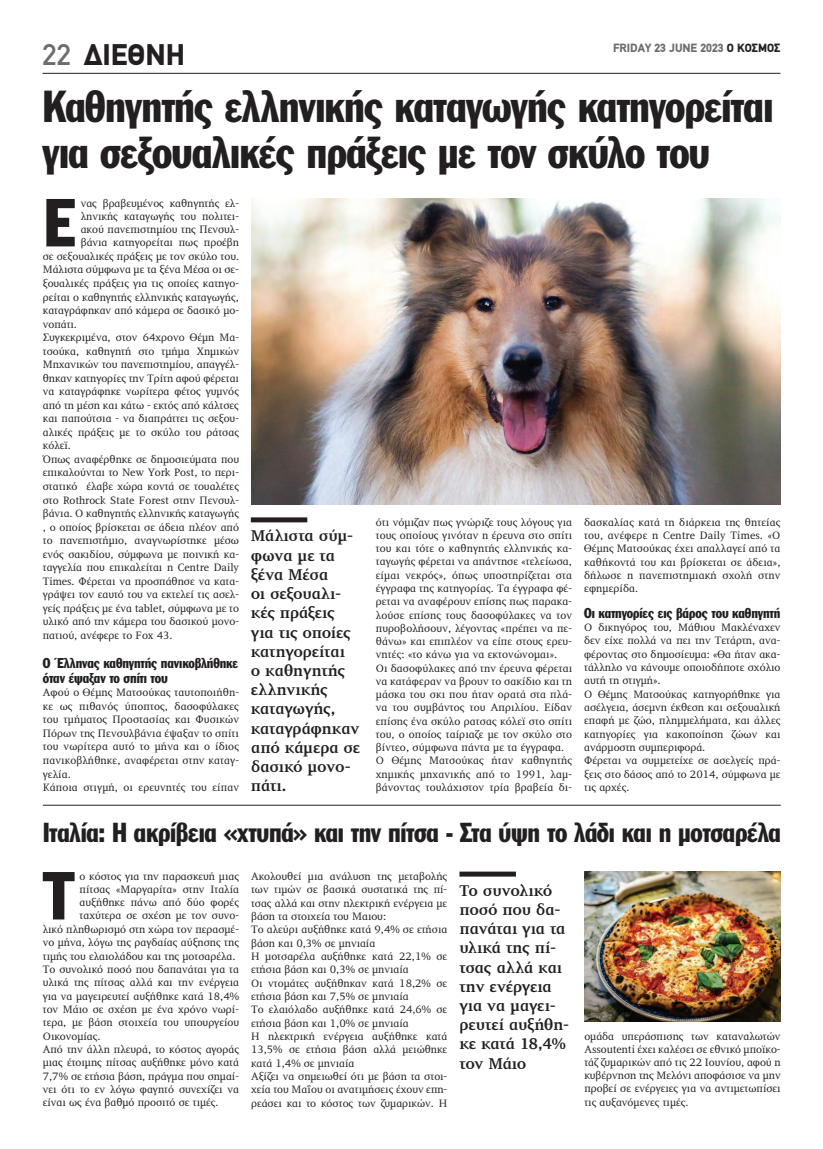
<style>
.page{position:relative;width:823px;height:1149px;background:#fff}
.page>*{position:absolute;margin:0;border:0;box-sizing:border-box;transform-origin:0 0}
.t1{font:66.6px "Franklin Gothic Greek Cond";color:#231f20}
.t2{font:44px/46px "Franklin Gothic Greek Cond";letter-spacing:-.02em;color:#231f20}
.t3{font:900 30px "PF Din Text";color:#231f20}
.t4{font:27px "Franklin Gothic Greek Cond";letter-spacing:-.015em;color:#231f20}
.t5{font:700 16px/19.2px "PF Diplomat";letter-spacing:-.015em;color:#231f20}
.t6{font:14px/15.3px "Franklin Gothic Greek Cond";letter-spacing:-.01em;color:#231f20}
.t7{font:900 12px "PF Din Text";color:#6c6d70}
.t8{font:11px/13.3px "PF Diplomat";color:#231f20}
.s1{color:#231f20}
.s2{font-weight:500;color:#6c6d70}
</style>
<div class="page">
<hr style="left:43px;top:73px;width:737px;height:1px;background:#231f20">
<div style="left:459px;top:871px;width:56px;height:5px;background:#231f20"></div>
<img style="left:584px;top:871px;width:196px;height:149px">
<hr style="left:43px;top:804px;width:737px;height:1px;background:#231f20">
<div style="left:251px;top:517px;width:56px;height:5px;background:#231f20"></div>
<img style="left:251px;top:198px;width:528px;height:307px">
<h3 class="t3" style="left:112px;top:37px;width:127px">ΑΦΗΜΙΣΗ</h3>
<p class="t7" style="left:612px;top:40px;width:169px">FRIDAY 23 JUNE 2023 <span class="s1">Ο ΚΟΣΜΟΣ</span></p>
<h3 class="t3" style="left:43px;top:37px;width:144px"><span class="s2">22</span> ΔΙΕΘΝΗ</h3>
<h2 class="t2" style="left:43px;top:84px;width:731px">Καθηγητής ελληνικής καταγωγής κατηγορείται για σεξουαλικές πράξεις με τον σκύλο του</h2>
<h1 class="t1" style="left:43px;top:185px;width:33px">Έ</h1>
<p class="t8" style="left:81px;top:197px;width:160px">νας βραβευμένος καθηγητής ελ-</p>
<p class="t8" style="left:81px;top:210px;width:160px">ληνικής καταγωγής του πολιτει-</p>
<p class="t8" style="left:81px;top:223px;width:160px">ακού πανεπιστημίου της Πενσυλ-</p>
<p class="t8" style="left:81px;top:236px;width:160px">βάνια κατηγορείται πως προέβη</p>
<p class="t8" style="left:43px;top:250px;width:198px">σε σεξουαλικές πράξεις με τον σκύλο του.</p>
<p class="t8" style="left:43px;top:263px;width:198px">Μάλιστα σύμφωνα με τα ξένα Μέσα οι σε-</p>
<p class="t8" style="left:43px;top:277px;width:198px">ξουαλικές πράξεις για τις οποίες κατηγο-</p>
<p class="t8" style="left:43px;top:290px;width:198px">ρείται ο καθηγητής ελληνικής καταγωγής,</p>
<p class="t8" style="left:43px;top:304px;width:198px">καταγράφηκαν από κάμερα σε δασικό μο-</p>
<p class="t8" style="left:43px;top:317px;width:36px">νοπάτι.</p>
<p class="t8" style="left:43px;top:331px;width:198px">Συγκεκριμένα, στον 64χρονο Θέμη Μα-</p>
<p class="t8" style="left:43px;top:344px;width:198px">τσούκα, καθηγητή στο τμήμα Χημικών</p>
<p class="t8" style="left:43px;top:358px;width:198px">Μηχανικών του πανεπιστημίου, απαγγέλ-</p>
<p class="t8" style="left:43px;top:371px;width:198px">θηκαν κατηγορίες την Τρίτη αφού φέρεται</p>
<p class="t8" style="left:43px;top:385px;width:198px">να καταγράφηκε νωρίτερα φέτος γυμνός</p>
<p class="t8" style="left:43px;top:398px;width:198px">από τη μέση και κάτω - εκτός από κάλτσες</p>
<p class="t8" style="left:43px;top:412px;width:198px">και παπούτσια - να διαπράττει τις σεξου-</p>
<p class="t8" style="left:43px;top:425px;width:198px">αλικές πράξεις με το σκύλο του ράτσας</p>
<p class="t8" style="left:43px;top:439px;width:30px">κόλεϊ.</p>
<p class="t8" style="left:43px;top:452px;width:198px">Όπως αναφέρθηκε σε δημοσιεύματα που</p>
<p class="t8" style="left:43px;top:466px;width:198px">επικαλούνται το New York Post, το περι-</p>
<p class="t8" style="left:43px;top:480px;width:198px">στατικό έλαβε χώρα κοντά σε τουαλέτες</p>
<p class="t8" style="left:43px;top:493px;width:198px">στο Rothrock State Forest στην Πενσυλ-</p>
<p class="t8" style="left:43px;top:507px;width:198px">βάνια. Ο καθηγητής ελληνικής καταγωγής</p>
<p class="t8" style="left:43px;top:520px;width:198px">, ο οποίος βρίσκεται σε άδεια πλέον από</p>
<p class="t8" style="left:43px;top:534px;width:198px">το πανεπιστήμιο, αναγνωρίστηκε μέσω</p>
<p class="t8" style="left:43px;top:547px;width:198px">ενός σακιδίου, σύμφωνα με ποινική κα-</p>
<p class="t8" style="left:43px;top:561px;width:198px">ταγγελία που επικαλείται η Centre Daily</p>
<p class="t8" style="left:43px;top:574px;width:198px">Times. Φέρεται να προσπάθησε να κατα-</p>
<p class="t8" style="left:43px;top:588px;width:198px">γράψει τον εαυτό του να εκτελεί τις ασελ-</p>
<p class="t8" style="left:43px;top:601px;width:198px">γείς πράξεις με ένα tablet, σύμφωνα με το</p>
<p class="t8" style="left:43px;top:615px;width:198px">υλικό από την κάμερα του δασικού μονο-</p>
<p class="t8" style="left:43px;top:628px;width:131px">πατιού, ανέφερε το Fox 43.</p>
<p class="t6" style="left:43px;top:654px;width:197px">Ο Έλληνας καθηγητής πανικοβλήθηκε όταν έψαξαν το σπίτι του</p>
<p class="t8" style="left:43px;top:686px;width:198px">Αφού ο Θέμης Ματσούκας ταυτοποιήθη&shy;κε ως πιθανός ύποπτος, δασοφύλακες του τμήματος Προστασίας και Φυσικών Πόρων της Πενσυλβάνια έψαξαν το σπίτι του νωρίτερα αυτό το μήνα και ο ίδιος πανικοβλήθηκε, αναφέρεται στην καταγ&shy;γελία.<br>Κάποια στιγμή, οι ερευνητές του είπαν</p>
<h3 class="t5" style="left:251px;top:526px;width:111px">Μάλιστα σύμ&shy;φωνα με τα ξένα Μέσα<br>οι σεξουαλι&shy;κές πράξεις για τις οποίες κατηγορείται<br>ο καθηγητής ελληνικής καταγωγής, καταγράφηκαν από κάμερα σε δασικό μονο&shy;πάτι.</h3>
<p class="t8" style="left:375px;top:515px;width:198px">ότι νόμιζαν πως γνώριζε τους λόγους για τους οποίους γινόταν η έρευνα στο σπίτι του και τότε ο καθηγητής ελληνικής κα&shy;ταγωγής φέρεται να απάντησε «τελείωσα, είμαι νεκρός», όπως υποστηρίζεται στα έγγραφα της κατηγορίας. Τα έγγραφα φέ&shy;ρεται να αναφέρουν επίσης πως παρακα&shy;λούσε επίσης τους δασοφύλακες να τον πυροβολήσουν, λέγοντας «πρέπει να πε&shy;θάνω» και επιπλέον να είπε στους ερευ&shy;νητές: «το κάνω για να εκτονώνομαι».<br>Οι δασοφύλακες από την έρευνα φέρεται να κατάφεραν να βρουν το σακίδιο και τη μάσκα του σκι που ήταν ορατά στα πλά&shy;να του συμβάντος του Απριλίου. Είδαν επίσης ένα σκύλο ρατσας κόλεϊ στο σπίτι του, ο οποίος ταίριαζε με τον σκύλο στο βίντεο, σύμφωνα πάντα με τα έγγραφα.<br>Ο Θέμης Ματσούκας ήταν καθηγητής χημικής μηχανικής από το 1991, λαμ&shy;βάνοντας τουλάχιστον τρία βραβεία δι-</p>
<p class="t8" style="left:584px;top:515px;width:198px;text-align:justify">δασκαλίας κατά τη διάρκεια της θητείας του, ανέφερε η Centre Daily Times. «Ο Θέμης Ματσούκας έχει απαλλαγεί από τα καθήκοντά του και βρίσκεται σε άδεια», δήλωσε η πανεπιστημιακή σχολή στην εφημερίδα.</p>
<p class="t6" style="left:584px;top:605px;width:197px">Οι κατηγορίες εις βάρος του καθηγητή</p>
<p class="t8" style="left:584px;top:620px;width:198px">Ο δικηγόρος του, Μάθιου Μακλέναχεν δεν είχε πολλά να πει την Τετάρτη, ανα&shy;φέροντας στο δημοσίευμα: «Θα ήταν ακα&shy;τάλληλο να κάνουμε οποιοδήποτε σχόλιο αυτή τη στιγμή».<br>Ο Θέμης Ματσούκας κατηγορήθηκε για ασέλγεια, άσεμνη έκθεση και σεξουαλική επαφή με ζώο, πλημμελήματα, και άλλες κατηγορίες για κακοποίηση ζώων και ανάρμοστη συμπεριφορά.<br>Φέρεται να συμμετείχε σε ασελγείς πρά&shy;ξεις στο δάσος από το 2014, σύμφωνα με τις αρχές.</p>
<h3 class="t4" style="left:43px;top:816px;width:739px">Ιταλία: Η ακρίβεια «χτυπά» και την πίτσα - Στα ύψη το λάδι και η μοτσαρέλα</h3>
<p class="t8" style="left:251px;top:869px;width:198px">Ακολουθεί μια ανάλυση της μεταβολής των τιμών σε βασικά συστατικά της πί&shy;τσας αλλά και στην ηλεκτρική ενέργεια με βάση τα στοιχεία του Μαιου:<br>Το αλεύρι αυξήθηκε κατά 9,4% σε ετήσια βάση και 0,3% σε μηνιαία<br>Η μοτσαρέλα αυξήθηκε κατά 22,1% σε ετήσια βάση και 0,3% σε μηνιαία<br>Οι ντομάτες αυξήθηκαν κατά 18,2% σε ετήσια βάση και 7,5% σε μηνιαία<br>Το ελαιόλαδο αυξήθηκε κατά 24,6% σε ετήσια βάση και 1,0% σε μηνιαία<br>Η ηλεκτρική ενέργεια αυξήθηκε κατά 13,5% σε ετήσια βάση αλλά μειώθηκε κατά 1,4% σε μηνιαία<br>Αξίζει να σημειωθεί ότι με βάση τα στοι&shy;χεία του Μαΐου οι ανατιμήσεις έχουν επη&shy;ρεάσει και το κόστος των ζυμαρικών. Η</p>
<h1 class="t1" style="left:43px;top:857px;width:32px">Τ</h1>
<p class="t8" style="left:80px;top:869px;width:161px">ο κόστος για την παρασκευή μιας</p>
<h3 class="t5" style="left:459px;top:880px;width:111px">Το συνολικό ποσό που δα&shy;πανάται για τα υλικά της πί&shy;τσας αλλά και την ενέργεια για να μαγει&shy;ρευτεί αυξήθη&shy;κε κατά 18,4% τον Μάιο</h3>
<p class="t8" style="left:80px;top:882px;width:161px">πίτσας «Μαργαρίτα» στην Ιταλία</p>
<p class="t8" style="left:80px;top:895px;width:161px">αυξήθηκε πάνω από δύο φορές</p>
<p class="t8" style="left:80px;top:909px;width:161px">ταχύτερα σε σχέση με τον συνο-</p>
<p class="t8" style="left:43px;top:922px;width:198px">λικό πληθωρισμό στη χώρα τον περασμέ-</p>
<p class="t8" style="left:43px;top:935px;width:198px">νο μήνα, λόγω της ραγδαίας αύξησης της</p>
<p class="t8" style="left:43px;top:949px;width:194px">τιμής του ελαιολάδου και της μοτσαρέλα.</p>
<p class="t8" style="left:43px;top:962px;width:198px">Το συνολικό ποσό που δαπανάται για τα</p>
<p class="t8" style="left:43px;top:975px;width:198px">υλικά της πίτσας αλλά και την ενέργεια</p>
<p class="t8" style="left:43px;top:989px;width:198px">για να μαγειρευτεί αυξήθηκε κατά 18,4%</p>
<p class="t8" style="left:43px;top:1002px;width:198px">τον Μάιο σε σχέση με ένα χρόνο νωρί-</p>
<p class="t8" style="left:43px;top:1015px;width:198px">τερα, με βάση στοιχεία του υπουργείου</p>
<p class="t8" style="left:43px;top:1029px;width:59px">Οικονομίας.</p>
<p class="t8" style="left:43px;top:1042px;width:198px">Από την άλλη πλευρά, το κόστος αγοράς</p>
<p class="t8" style="left:43px;top:1055px;width:198px">μιας έτοιμης πίτσας αυξήθηκε μόνο κατά</p>
<p class="t8" style="left:43px;top:1069px;width:198px">7,7% σε ετήσια βάση, πράγμα που σημαί-</p>
<p class="t8" style="left:43px;top:1082px;width:198px">νει ότι το εν λόγω φαγητό συνεχίζει να</p>
<p class="t8" style="left:43px;top:1095px;width:177px">είναι ως ένα βαθμό προσιτό σε τιμές.</p>
<p class="t8" style="left:584px;top:1029px;width:198px;text-align:justify">ομάδα υπεράσπισης των καταναλωτών Assoutenti έχει καλέσει σε εθνικό μποϊκο&shy;τάζ ζυμαρικών από τις 22 Ιουνίου, αφού η κυβέρνηση της Μελόνι αποφάσισε να μην προβεί σε ενέργειες για να αντιμετωπίσει τις αυξανόμενες τιμές.</p>
</div>
